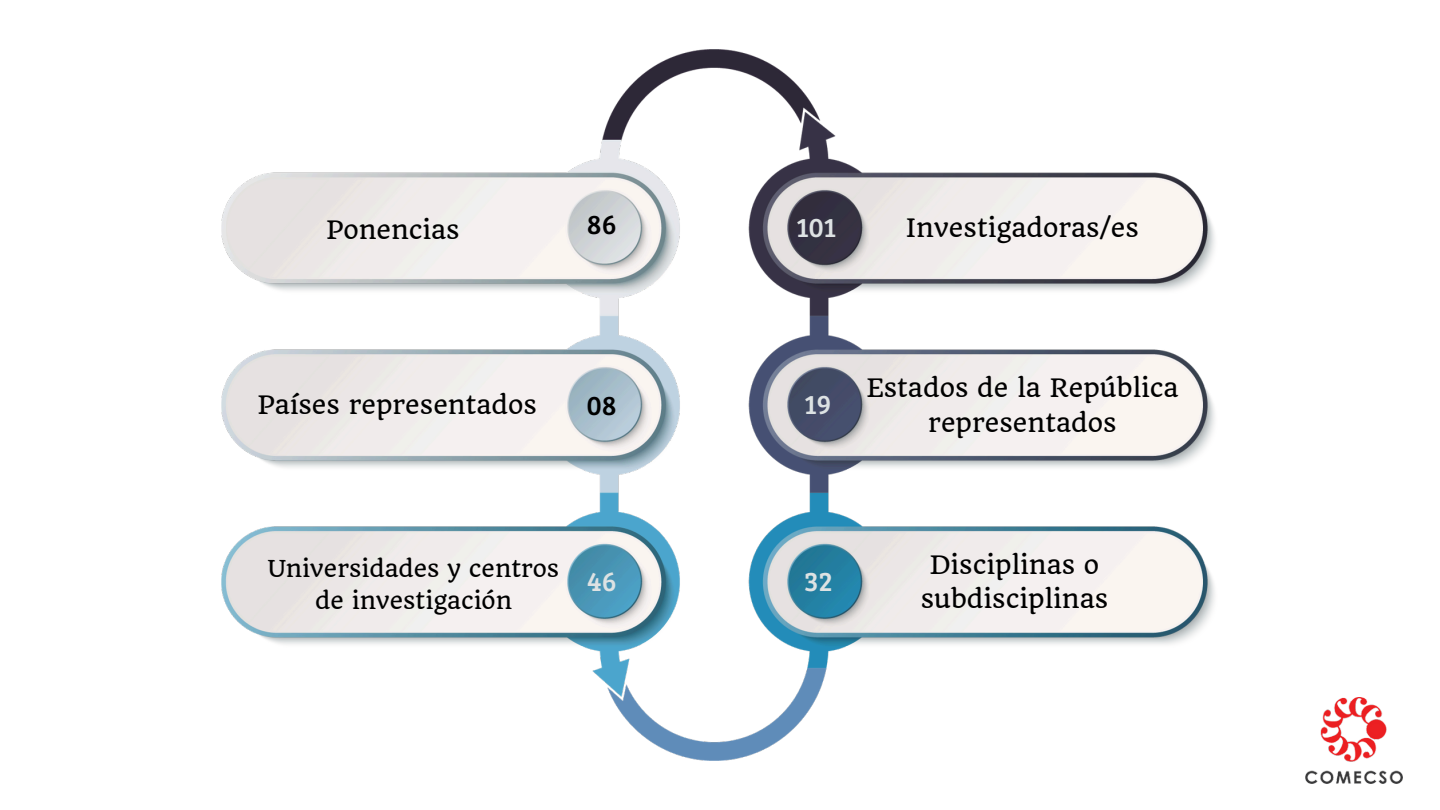
<style>
.page{position:relative;width:1440px;height:810px;background:#fff}
.page>*{position:absolute;margin:0;border:0;box-sizing:border-box;transform-origin:0 0}
.t1{font:27.8px "Bree Serif";color:#dde2e3}
.t2{font:27.8px "Bree Serif";color:#000}
.t3{font:24.8px/34.5px "Quando";color:#000;text-align:center}
.t4{font:22.8px/31.5px "Quando";color:#000;text-align:center}
</style>
<div class="page">
<img style="left:222px;top:50px;width:993px;height:710px">
<img style="left:1306px;top:697px;width:96px;height:87px">
<p class="t3" style="left:326px;top:213px;width:135px">Ponencias</p>
<p class="t2" style="left:587px;top:204px;width:31px">86</p>
<h1 class="t1" style="left:796px;top:207px;width:42px">101</h1>
<p class="t3" style="left:906px;top:211px;width:235px">Investigadoras/es</p>
<p class="t3" style="left:257px;top:388px;width:281px">Países representados</p>
<p class="t2" style="left:587px;top:385px;width:31px">08</p>
<p class="t1" style="left:804px;top:384px;width:29px">19</p>
<p class="t3" style="left:866px;top:371px;width:314px">Estados de la República representados</p>
<p class="t4" style="left:268px;top:553px;width:293px">Universidades y centros de investigación</p>
<p class="t1" style="left:587px;top:561px;width:31px">46</p>
<p class="t1" style="left:804px;top:561px;width:30px">32</p>
<p class="t3" style="left:921px;top:547px;width:189px">Disciplinas o subdisciplinas</p>
</div>
